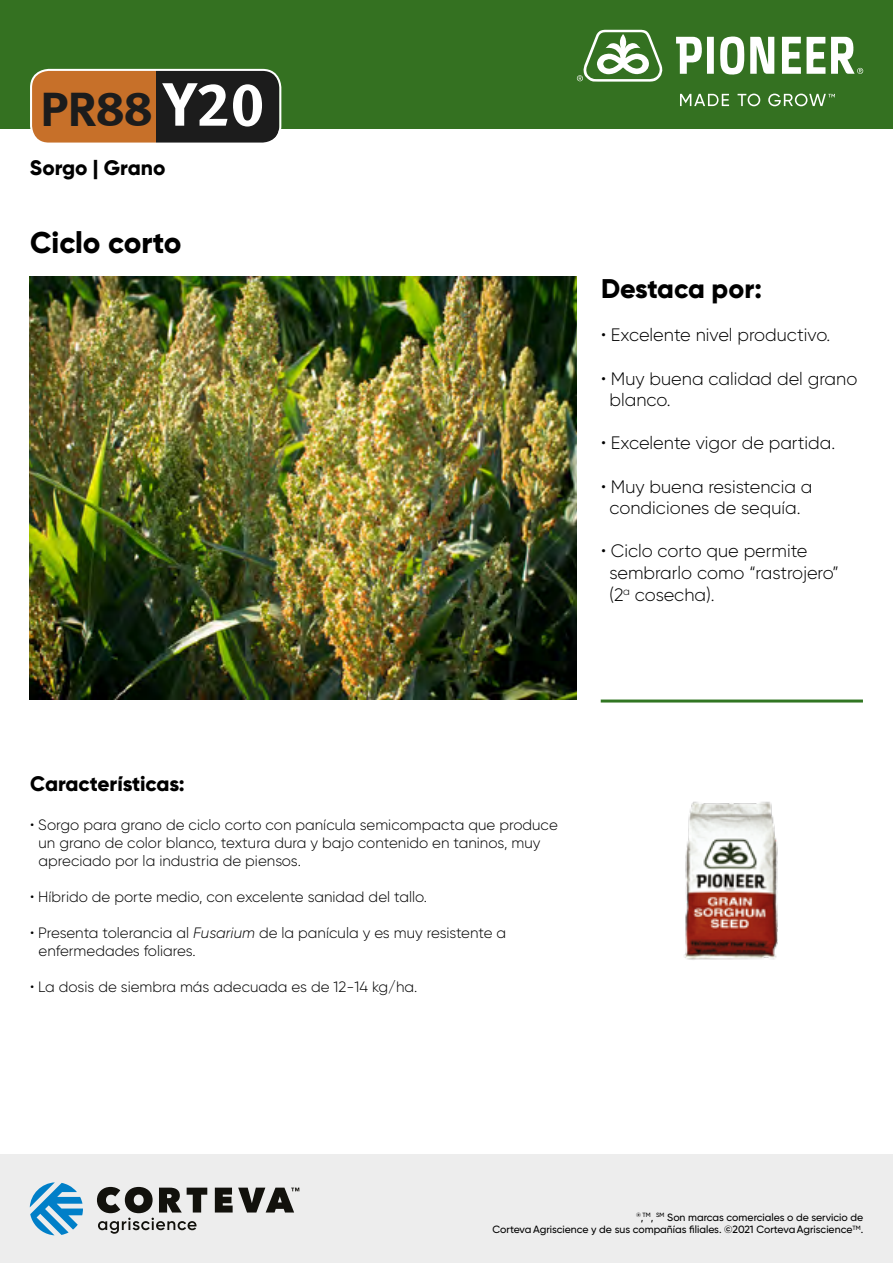
<style>
.page{position:relative;width:893px;height:1263px;background:#fff}
.page>*{position:absolute;margin:0;border:0;box-sizing:border-box;transform-origin:0 0}
.t1{font:49.5px "Meta Bold LF";color:#1c1c1c}
.t2{font:800 30px "Gilroy";color:#000}
.t3{font:800 27px "Gilroy";letter-spacing:-.01em;color:#000}
.t4{font:800 21px "Gilroy";letter-spacing:-.005em;color:#000}
.t5{font:300 18px/21.6px "Gilroy";color:#000}
.t6{font:300 15px/18px "Gilroy";color:#000}
.t7{font:500 10.5px/12.6px "Gilroy";color:#000;text-align:right}
.s1{font-size:61.05px;color:#fff}
.s2{font-style:italic}
</style>
<div class="page">
<div style="left:0;top:0;width:893px;height:129px;background:#347121"></div>
<svg style="left:807px;top:37px;width:18px;height:37px"></svg>
<svg style="left:676px;top:37px;width:26px;height:37px"></svg>
<div style="left:707px;top:37px;width:7px;height:37px;background:#fff"></div>
<svg style="left:720px;top:36px;width:24px;height:39px"></svg>
<svg style="left:750px;top:37px;width:24px;height:37px"></svg>
<svg style="left:782px;top:37px;width:19px;height:37px"></svg>
<svg style="left:831px;top:37px;width:32px;height:37px"></svg>
<svg style="left:577px;top:30px;width:86px;height:52px"></svg>
<svg style="left:680px;top:94px;width:155px;height:12px"></svg>
<img style="left:30px;top:276px;width:547px;height:423px">
<div style="left:31px;top:70px;width:187px;height:74px;background:#c77029;border-radius:18px"></div>
<div style="left:156px;top:70px;width:123px;height:74px;background:#1c1c1c"></div>
<div style="left:30px;top:69px;width:251px;height:76px;border:2px solid #fff;border-radius:18px"></div>
<hr style="left:601px;top:699px;width:262px;height:3px;background:#317622">
<img style="left:684px;top:801px;width:94px;height:159px">
<div style="left:0;top:1154px;width:893px;height:109px;background:#ededed"></div>
<svg style="left:30px;top:1182px;width:53px;height:53px"></svg>
<svg style="left:215px;top:1187px;width:84px;height:25px"></svg>
<svg style="left:97px;top:1187px;width:110px;height:47px"></svg>
<h1 class="t1" style="left:41px;top:79px;width:225px">PR88 <span class="s1">Y20</span></h1>
<h3 class="t4" style="left:30px;top:154px;width:137px">Sorgo | Grano</h3>
<h2 class="t2" style="left:30px;top:224px;width:153px">Ciclo corto</h2>
<h3 class="t3" style="left:601px;top:272px;width:162px">Destaca por:</h3>
<p class="t5" style="left:601px;top:324px;width:231px">• Excelente nivel productivo.</p>
<p class="t5" style="left:609px;top:367px;width:249px;text-indent:-8px">• Muy buena calidad del grano blanco.</p>
<p class="t5" style="left:601px;top:432px;width:236px">• Excelente vigor de partida.</p>
<p class="t5" style="left:601px;top:475px;width:213px;text-align:center">• Muy buena resistencia a condiciones de sequía.</p>
<p class="t5" style="left:609px;top:540px;width:231px;text-indent:-8px">• Ciclo corto que permite sembrarlo como “rastrojero” (2<sup>a</sup> cosecha).</p>
<h3 class="t4" style="left:30px;top:770px;width:156px">Características:</h3>
<p class="t6" style="left:39px;top:816px;width:521px;text-indent:-9px">• Sorgo para grano de ciclo corto con panícula semicompacta que produce un grano de color blanco, textura dura y bajo contenido en taninos, muy apreciado por la industria de piensos.</p>
<p class="t6" style="left:30px;top:888px;width:398px">• Híbrido de porte medio, con excelente sanidad del tallo.</p>
<p class="t6" style="left:39px;top:924px;width:469px;text-indent:-9px">• Presenta tolerancia al <span class="s2">Fusarium</span> de la panícula y es muy resistente a enfermedades foliares.</p>
<p class="t6" style="left:30px;top:978px;width:389px">• La dosis de siembra más adecuada es de 12-14 kg/ha.</p>
<p class="t7" style="left:492px;top:1210px;width:372px"><sup>®</sup>,<sup>TM</sup>, <sup>SM</sup> Son marcas comerciales o de servicio de<br>CortevaAgriscience y de sus compañías filiales. ©2021 CortevaAgriscience<sup>TM</sup>.</p>
</div>
